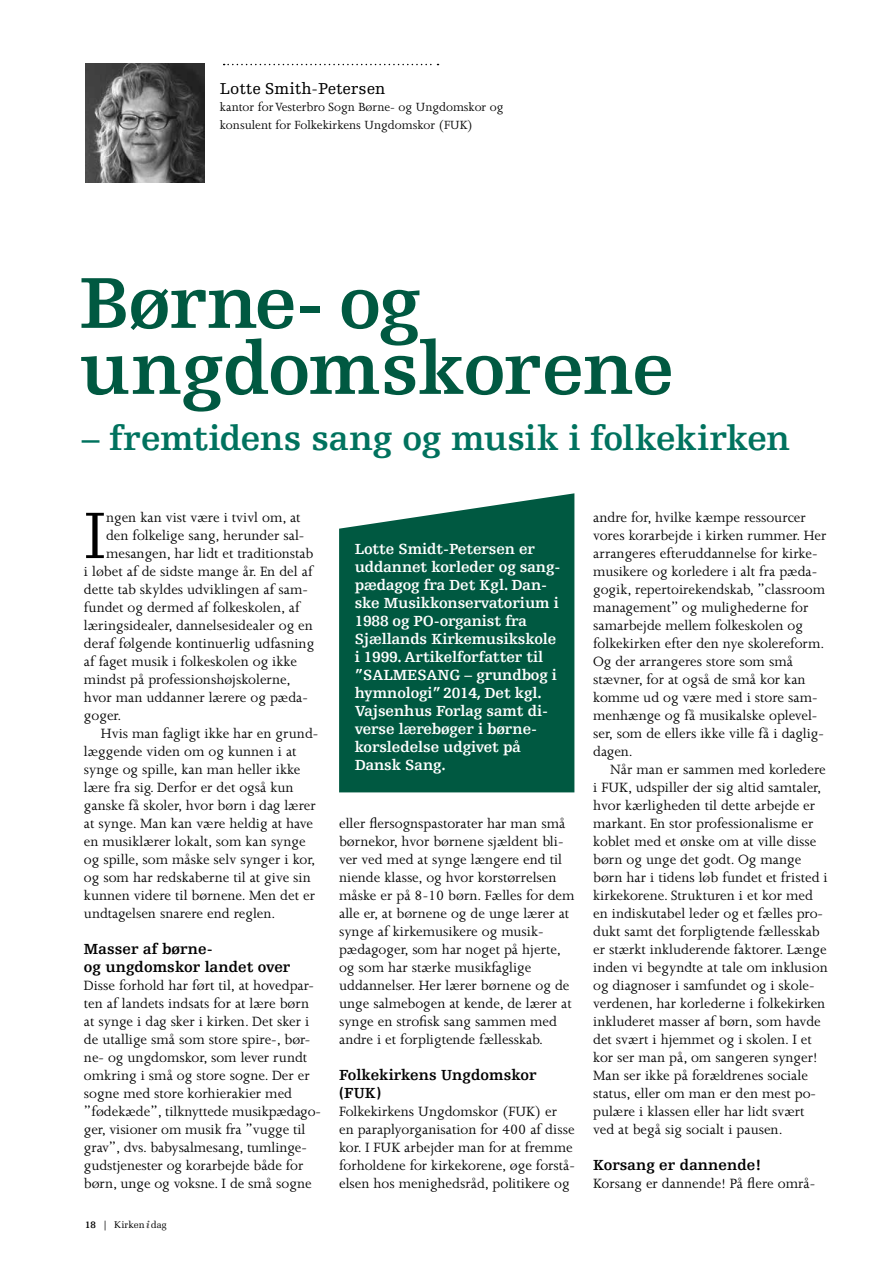
<style>
.page{position:relative;width:893px;height:1263px;background:#fff}
.page>*{position:absolute;margin:0;border:0;box-sizing:border-box;transform-origin:0 0}
.t1{font:700 76.2px/66px "Egyptienne F";letter-spacing:-.015em;color:#005941}
.t2{font:75.6px "Joanna";color:#000}
.t3{font:700 35.55px "Egyptienne F";letter-spacing:-.015em;color:#00725e}
.t4{font:16.65px "Egyptienne F";color:#000}
.t5{font:15.45px/18px "Joanna";color:#000}
.t6{font:700 15.45px/18px "Egyptienne F";letter-spacing:-.01em;color:#fff}
.t7{font:700 15.45px/18px "Egyptienne F";color:#000}
.t8{font:13.65px/17.4px "Joanna";color:#000}
.t9{font:9.75px "Melior";color:#000}
.s1{font-family:"Egyptienne F";font-weight:700}
.s2{font-family:"Egyptienne F"}
.s3{font-family:"Georgia";font-weight:700;font-style:italic;color:#575756}
</style>
<div class="page">
<div style="left:339px;top:493px;width:235px;height:299px;background:#005941"></div>
<img style="left:85px;top:64px;width:119px;height:119px">
<svg style="left:224px;top:64px;width:214px;height:1px"></svg>
<p class="t4" style="left:220px;top:79px;width:167px">Lotte Smith-Petersen</p>
<p class="t8" style="left:220px;top:99px;width:285px">kantor for Vesterbro Sogn Børne- og Ungdomskor og konsulent for Folkekirkens Ungdomskor (FUK)</p>
<h1 class="t1" style="left:79px;top:271px;width:597px">Børne- og ungdomskorene</h1>
<h3 class="t3" style="left:82px;top:419px;width:710px">– fremtidens sang og musik i folkekirken</h3>
<h2 class="t2" style="left:84px;top:495px;width:24px">I</h2>
<p class="t5" style="left:106px;top:508px;width:196px">ngen kan vist være i tvivl om, at</p>
<p class="t5" style="left:106px;top:526px;width:200px">den folkelige sang, herunder sal-</p>
<p class="t5" style="left:106px;top:544px;width:209px">mesangen, har lidt et traditionstab</p>
<p class="t5" style="left:84px;top:562px;width:230px">i løbet af de sidste mange år. En del af</p>
<p class="t5" style="left:84px;top:580px;width:225px">dette tab skyldes udviklingen af sam-</p>
<p class="t5" style="left:84px;top:598px;width:217px">fundet og dermed af folkeskolen, af</p>
<p class="t5" style="left:84px;top:616px;width:230px">læringsidealer, dannelsesidealer og en</p>
<p class="t5" style="left:84px;top:634px;width:232px">deraf følgende kontinuerlig udfasning</p>
<p class="t5" style="left:84px;top:652px;width:215px">af faget musik i folkeskolen og ikke</p>
<p class="t5" style="left:84px;top:670px;width:208px">mindst på professionshøjskolerne,</p>
<p class="t5" style="left:84px;top:688px;width:226px">hvor man uddanner lærere og pæda-</p>
<p class="t5" style="left:84px;top:706px;width:39px">goger.</p>
<p class="t5" style="left:101px;top:724px;width:219px">Hvis man fagligt ikke har en grund-</p>
<p class="t5" style="left:84px;top:742px;width:214px">læggende viden om og kunnen i at</p>
<p class="t5" style="left:84px;top:760px;width:218px">synge og spille, kan man heller ikke</p>
<p class="t5" style="left:84px;top:778px;width:211px">lære fra sig. Derfor er det også kun</p>
<p class="t5" style="left:84px;top:796px;width:233px">ganske få skoler, hvor børn i dag lærer</p>
<p class="t5" style="left:84px;top:814px;width:230px">at synge. Man kan være heldig at have</p>
<p class="t5" style="left:84px;top:832px;width:223px">en musiklærer lokalt, som kan synge</p>
<p class="t5" style="left:84px;top:850px;width:233px">og spille, som måske selv synger i kor,</p>
<p class="t5" style="left:84px;top:868px;width:228px">og som har redskaberne til at give sin</p>
<p class="t5" style="left:84px;top:886px;width:233px">kunnen videre til børnene. Men det er</p>
<p class="t5" style="left:84px;top:904px;width:193px">undtagelsen snarere end reglen.</p>
<p class="t7" style="left:84px;top:940px;width:208px">Masser af børne-<br>og ungdomskor landet over</p>
<p class="t5" style="left:84px;top:976px;width:239px">Disse forhold har ført til, at hovedpar&shy;ten af landets indsats for at lære børn at synge i dag sker i kirken. Det sker i de utallige små som store spire-, bør&shy;ne- og ungdomskor, som lever rundt omkring i små og store sogne. Der er sogne med store korhierakier med ”fødekæde”, tilknyttede musikpædago&shy;ger, visioner om musik fra ”vugge til grav”, dvs. babysalmesang, tumlinge&shy;gudstjenester og korarbejde både for børn, unge og voksne. I de små sogne</p>
<p class="t9" style="left:85px;top:1218px;width:83px"><span class="s1">18</span> <span class="s2">|</span> Kirken <span class="s3">i</span> dag</p>
<p class="t6" style="left:355px;top:540px;width:207px">Lotte Smidt-Petersen er uddannet korleder og sang&shy;pædagog fra Det Kgl. Dan&shy;ske Musikkonservatorium i<br>1988 og PO-organist fra<br>Sjællands Kirkemusikskole i 1999. Artikelforfatter til ”SALMESANG – grundbog i hymnologi” 2014, Det kgl.<br>Vajsenhus Forlag samt di&shy;verse lærebøger i børne&shy;korsledelse udgivet på<br>Dansk Sang.</p>
<p class="t5" style="left:339px;top:814px;width:237px">eller flersognspastorater har man små børnekor, hvor børnene sjældent bli&shy;ver ved med at synge længere end til niende klasse, og hvor korstørrelsen måske er på 8-10 børn. Fælles for dem alle er, at børnene og de unge lærer at synge af kirkemusikere og musik&shy;pædagoger, som har noget på hjerte, og som har stærke musikfaglige uddannelser. Her lærer børnene og de unge salmebogen at kende, de lærer at synge en strofisk sang sammen med andre i et forpligtende fællesskab.</p>
<p class="t7" style="left:339px;top:1066px;width:199px">Folkekirkens Ungdomskor (FUK)</p>
<p class="t5" style="left:339px;top:1102px;width:237px">Folkekirkens Ungdomskor (FUK) er en paraplyorganisation for 400 af disse kor. I FUK arbejder man for at fremme forholdene for kirkekorene, øge forstå&shy;elsen hos menighedsråd, politikere og</p>
<p class="t5" style="left:593px;top:508px;width:235px">andre for, hvilke kæmpe ressourcer vores korarbejde i kirken rummer. Her arrangeres efteruddannelse for kirke&shy;musikere og korledere i alt fra pæda&shy;gogik, repertoirekendskab, ”classroom management” og mulighederne for samarbejde mellem folkeskolen og folkekirken efter den nye skolereform.<br>Og der arrangeres store som små stævner, for at også de små kor kan komme ud og være med i store sam&shy;menhænge og få musikalske oplevel&shy;ser, som de ellers ikke ville få i daglig&shy;dagen.</p>
<p class="t5" style="left:593px;top:760px;width:236px;text-indent:17px">Når man er sammen med korledere i FUK, udspiller der sig altid samtaler, hvor kærligheden til dette arbejde er markant. En stor professionalisme er koblet med et ønske om at ville disse børn og unge det godt. Og mange børn har i tidens løb fundet et fristed i kirkekorene. Strukturen i et kor med en indiskutabel leder og et fælles pro&shy;dukt samt det forpligtende fællesskab er stærkt inkluderende faktorer. Længe inden vi begyndte at tale om inklusion og diagnoser i samfundet og i skole&shy;verdenen, har korlederne i folkekirken inkluderet masser af børn, som havde det svært i hjemmet og i skolen. I et kor ser man på, om sangeren synger!<br>Man ser ikke på forældrenes sociale status, eller om man er den mest po&shy;pulære i klassen eller har lidt svært ved at begå sig socialt i pausen.</p>
<p class="t7" style="left:593px;top:1156px;width:170px">Korsang er dannende!</p>
<p class="t5" style="left:593px;top:1174px;width:223px">Korsang er dannende! På flere områ-</p>
</div>
